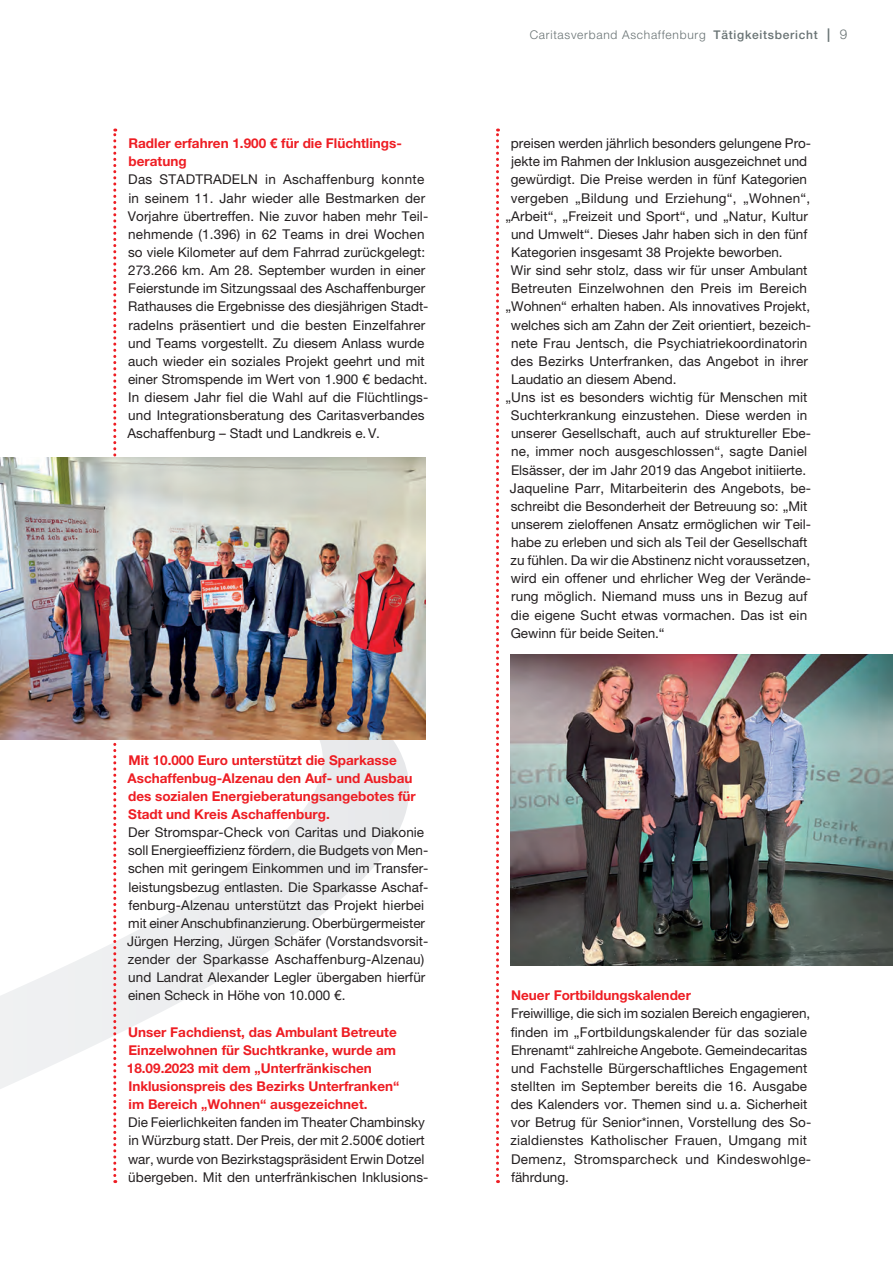
<style>
.page{position:relative;width:893px;height:1263px;background:#fff}
.page>*{position:absolute;margin:0;border:0;box-sizing:border-box;transform-origin:0 0}
.t1{font:13.5px/18.1px "Helvetica Neue LT Pro";letter-spacing:.005em;color:#231f20}
.t2{font:700 13.5px/18.1px "Helvetica Neue LT Pro";color:#ee1d23}
.t3{font:300 12px "Helvetica Neue LT Pro";letter-spacing:.06em;color:#697374}
.s1{font-weight:500}
.s2{font-weight:700;font-size:13.5px}
.s3{font-size:13.5px}
</style>
<div class="page">
<svg style="left:496px;top:129px;width:3px;height:1054px"></svg>
<svg style="left:113px;top:129px;width:3px;height:1054px"></svg>
<img style="left:510px;top:655px;width:383px;height:310px">
<img style="left:0;top:457px;width:425px;height:282px">
<p class="t2" style="left:128px;top:134px;width:274px">Radler erfahren 1.900 € für die Flüchtlings&shy;beratung</p>
<p class="t1" style="left:128px;top:170px;width:302px">Das STADTRADELN in Aschaffenburg konnte in seinem 11. Jahr wieder alle Bestmarken der Vorjahre übertreffen. Nie zuvor haben mehr Teil&shy;nehmende (1.396) in 62 Teams in drei Wochen so viele Kilometer auf dem Fahrrad zurückgelegt:<br>273.266 km. Am 28. September wurden in einer Feierstunde im Sitzungssaal des Aschaffenburger Rathauses die Ergebnisse des diesjährigen Stadt&shy;radelns präsentiert und die besten Einzelfahrer und Teams vorgestellt. Zu diesem Anlass wurde auch wieder ein soziales Projekt geehrt und mit einer Stromspende im Wert von 1.900 € bedacht.<br>In diesem Jahr fiel die Wahl auf die Flüchtlings&shy;und Integrationsberatung des Caritasverbandes Aschaffenburg – Stadt und Landkreis e.V.</p>
<p class="t2" style="left:128px;top:750px;width:290px">Mit 10.000 Euro unterstützt die Sparkasse Aschaffenbug-Alzenau den Auf- und Ausbau des sozialen Energieberatungsangebotes für Stadt und Kreis Aschaffenburg.</p>
<p class="t1" style="left:127px;top:823px;width:303px">Der Stromspar-Check von Caritas und Diakonie soll Energieeffizienz fördern, die Budgets von Men&shy;schen mit geringem Einkommen und im Transfer&shy;leistungsbezug entlasten. Die Sparkasse Aschaf&shy;fenburg-Alzenau unterstützt das Projekt hierbei mit einer Anschubfinanzierung. Oberbürgermeister Jürgen Herzing, Jürgen Schäfer (Vorstandsvorsit&shy;zender der Sparkasse Aschaffenburg-Alzenau) und Landrat Alexander Legler übergaben hierfür einen Scheck in Höhe von 10.000 €.</p>
<p class="t2" style="left:127px;top:1022px;width:274px">Unser Fachdienst, das Ambulant Betreute Einzelwohnen für Suchtkranke, wurde am 18.09.2023 mit dem „Unterfränkischen Inklusionspreis des Bezirks Unterfranken“ im Bereich „Wohnen“ ausgezeichnet.</p>
<p class="t1" style="left:128px;top:1113px;width:302px">Die Feierlichkeiten fanden im Theater Chambinsky in Würzburg statt. Der Preis, der mit 2.500€ dotiert war, wurde von Bezirkstagspräsident Erwin Dotzel übergeben. Mit den unterfränkischen Inklusions-</p>
<p class="t3" style="left:530px;top:28px;width:319px">Caritasverband Aschaffenburg <span class="s1">Tätigkeitsbericht</span> <span class="s2">|</span> <span class="s3">9</span></p>
<p class="t1" style="left:511px;top:134px;width:302px">preisen werden jährlich besonders gelungene Pro-</p>
<p class="t1" style="left:511px;top:152px;width:297px">jekte im Rahmen der Inklusion ausgezeichnet und</p>
<p class="t1" style="left:511px;top:170px;width:298px">gewürdigt. Die Preise werden in fünf Kategorien</p>
<p class="t1" style="left:511px;top:188px;width:301px">vergeben „Bildung und Erziehung“, „Wohnen“,</p>
<p class="t1" style="left:505px;top:207px;width:304px">„Arbeit“, „Freizeit und Sport“, und „Natur, Kultur</p>
<p class="t1" style="left:511px;top:225px;width:298px">und Umwelt“. Dieses Jahr haben sich in den fünf</p>
<p class="t1" style="left:511px;top:243px;width:273px">Kategorien insgesamt 38 Projekte beworben.</p>
<p class="t1" style="left:511px;top:261px;width:298px">Wir sind sehr stolz, dass wir für unser Ambulant</p>
<p class="t1" style="left:511px;top:279px;width:297px">Betreuten Einzelwohnen den Preis im Bereich</p>
<p class="t1" style="left:505px;top:297px;width:306px">„Wohnen“ erhalten haben. Als innovatives Projekt,</p>
<p class="t1" style="left:511px;top:315px;width:302px">welches sich am Zahn der Zeit orientiert, bezeich-</p>
<p class="t1" style="left:511px;top:334px;width:298px">nete Frau Jentsch, die Psychiatriekoordinatorin</p>
<p class="t1" style="left:511px;top:352px;width:299px">des Bezirks Unterfranken, das Angebot in ihrer</p>
<p class="t1" style="left:511px;top:370px;width:167px">Laudatio an diesem Abend.</p>
<p class="t1" style="left:505px;top:388px;width:304px">„Uns ist es besonders wichtig für Menschen mit</p>
<p class="t1" style="left:511px;top:406px;width:298px">Suchterkrankung einzustehen. Diese werden in</p>
<p class="t1" style="left:511px;top:424px;width:302px">unserer Gesellschaft, auch auf struktureller Ebe-</p>
<p class="t1" style="left:511px;top:442px;width:298px">ne, immer noch ausgeschlossen“, sagte Daniel</p>
<p class="t1" style="left:511px;top:460px;width:297px">Elsässer, der im Jahr 2019 das Angebot initiierte.</p>
<p class="t1" style="left:510px;top:479px;width:303px">Jaqueline Parr, Mitarbeiterin des Angebots, be-</p>
<p class="t1" style="left:511px;top:497px;width:298px">schreibt die Besonderheit der Betreuung so: „Mit</p>
<p class="t1" style="left:511px;top:515px;width:302px">unserem zieloffenen Ansatz ermöglichen wir Teil-</p>
<p class="t1" style="left:511px;top:533px;width:298px">habe zu erleben und sich als Teil der Gesellschaft</p>
<p class="t1" style="left:511px;top:551px;width:301px">zu fühlen. Da wir die Abstinenz nicht voraussetzen,</p>
<p class="t1" style="left:511px;top:569px;width:302px">wird ein offener und ehrlicher Weg der Verände-</p>
<p class="t1" style="left:511px;top:587px;width:298px">rung möglich. Niemand muss uns in Bezug auf</p>
<p class="t1" style="left:511px;top:605px;width:298px">die eigene Sucht etwas vormachen. Das ist ein</p>
<p class="t1" style="left:511px;top:624px;width:156px">Gewinn für beide Seiten.“</p>
<p class="t2" style="left:511px;top:986px;width:181px">Neuer Fortbildungskalender</p>
<p class="t1" style="left:510px;top:1004px;width:302px">Freiwillige, die sich im sozialen Bereich engagieren, finden im „Fortbildungskalender für das soziale Ehrenamt“ zahlreiche Angebote. Gemeindecaritas und Fachstelle Bürgerschaftliches Engagement stellten im September bereits die 16. Ausgabe des Kalenders vor. Themen sind u. a. Sicherheit vor Betrug für Senior*innen, Vorstellung des So&shy;zialdienstes Katholischer Frauen, Umgang mit Demenz, Stromsparcheck und Kindeswohlge&shy;fährdung.</p>
</div>
